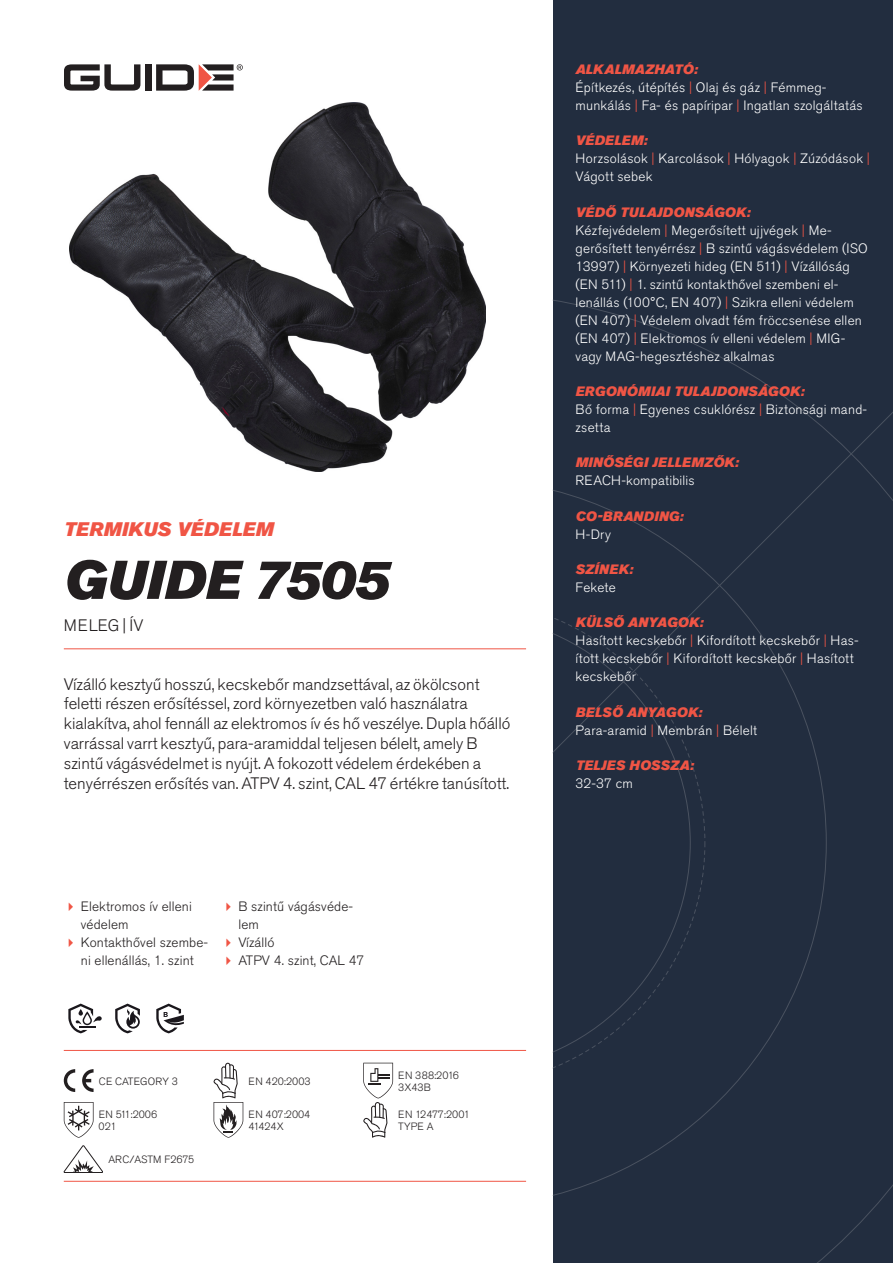
<style>
.page{position:relative;width:893px;height:1263px;background:#fff}
.page>*{position:absolute;margin:0;border:0;box-sizing:border-box;transform-origin:0 0}
.Rubrik{font:italic 54px "Akzidenz Grotesk Pro Super";color:#231f20}
.Överrubrik{font:italic 19.5px "Akzidenz Grotesk Pro Super";letter-spacing:.005em;color:#f05545}
.Ingress{font:300 16.5px/19.8px "Akzidenz Grotesk Pro";color:#231f20}
.Product_-_AltSegment{font:300 16.5px "Akzidenz Grotesk Pro";letter-spacing:.01em;color:#231f20}
.Produkt_-_Brödtext{font:300 13.5px/18px "Akzidenz Grotesk Pro";letter-spacing:.02em;color:#fff}
.Produkt_-_Namn{font:italic 13.5px "Akzidenz Grotesk Pro Super";letter-spacing:.015em;color:#f05545}
.t1{font:300 13.5px/18px "Akzidenz Grotesk Pro";letter-spacing:.01em;color:#231f20}
.t2{font:300 10.5px "Akzidenz Grotesk Pro";color:#231f20}
.t3{font:300 10.5px "Akzidenz Grotesk Pro";letter-spacing:-.02em;color:#231f20}
.s1{color:#f05545}
</style>
<div class="page">
<div style="left:145px;top:64px;width:7px;height:27px;background:#231f20"></div>
<svg style="left:156px;top:64px;width:87px;height:27px"></svg>
<svg style="left:64px;top:64px;width:76px;height:27px"></svg>
<div style="left:553px;top:0;width:340px;height:1263px;background:#222d3f"></div>
<svg style="left:553px;top:300px;width:340px;height:963px"></svg>
<hr style="left:64px;top:1050px;width:462px;height:1px;background:#f05545">
<hr style="left:64px;top:1181px;width:462px;height:1px;background:#f05545">
<svg style="left:68px;top:1003px;width:34px;height:30px"></svg>
<svg style="left:115px;top:1003px;width:25px;height:30px"></svg>
<svg style="left:156px;top:1003px;width:28px;height:30px"></svg>
<svg style="left:64px;top:1069px;width:11px;height:23px"></svg>
<svg style="left:82px;top:1069px;width:12px;height:23px"></svg>
<svg style="left:64px;top:1102px;width:30px;height:36px"></svg>
<svg style="left:214px;top:1063px;width:29px;height:75px"></svg>
<svg style="left:363px;top:1063px;width:30px;height:75px"></svg>
<svg style="left:64px;top:1145px;width:39px;height:28px"></svg>
<img style="left:70px;top:102px;width:416px;height:370px">
<hr style="left:64px;top:648px;width:462px;height:1px;background:#f05545">
<p class="Överrubrik" style="left:64px;top:517px;width:211px">TERMIKUS VÉDELEM</p>
<p class="Rubrik" style="left:64px;top:545px;width:327px">GUIDE 7505</p>
<p class="Product_-_AltSegment" style="left:64px;top:615px;width:81px">MELEG | ÍV</p>
<p class="Ingress" style="left:64px;top:674px;width:448px">Vízálló kesztyű hosszú, kecskebőr mandzsettával, az ökölcsont feletti részen erősítéssel, zord környezetben való használatra kialakítva, ahol fennáll az elektromos ív és hő veszélye. Dupla hőálló varrással varrt kesztyű, para-aramiddal teljesen bélelt, amely B szintű vágásvédelmet is nyújt. A fokozott védelem érdekében a tenyérrészen erősítés van. ATPV 4. szint, CAL 47 értékre tanúsított.</p>
<p class="t1" style="left:81px;top:897px;width:113px">Elektromos ív elleni védelem</p>
<p class="t1" style="left:81px;top:933px;width:129px">Kontakthővel szembe&shy;ni ellenállás, 1. szint</p>
<p class="t1" style="left:238px;top:897px;width:116px">B szintű vágásvéde&shy;lem</p>
<p class="t1" style="left:238px;top:933px;width:37px">Vízálló</p>
<p class="t1" style="left:238px;top:951px;width:127px">ATPV 4. szint, CAL 47</p>
<p class="t2" style="left:99px;top:1074px;width:81px">CE CATEGORY 3</p>
<p class="t2" style="left:248px;top:1074px;width:64px">EN 420:2003</p>
<p class="t2" style="left:398px;top:1068px;width:62px">EN 388:2016</p>
<p class="t2" style="left:398px;top:1080px;width:34px">3X43B</p>
<p class="t2" style="left:99px;top:1107px;width:60px">EN 511:2006</p>
<p class="t2" style="left:99px;top:1119px;width:19px">021</p>
<p class="t2" style="left:248px;top:1107px;width:63px">EN 407:2004</p>
<p class="t2" style="left:248px;top:1119px;width:37px">41424X</p>
<p class="t3" style="left:398px;top:1107px;width:73px">EN 12477:2001</p>
<p class="t2" style="left:398px;top:1119px;width:37px">TYPE A</p>
<p class="t2" style="left:108px;top:1152px;width:87px">ARC/ASTM F2675</p>
<p class="Produkt_-_Namn" style="left:576px;top:60px;width:124px">ALKALMAZHATÓ:</p>
<p class="Produkt_-_Brödtext" style="left:576px;top:78px;width:289px">Építkezés, útépítés <span class="s1">|</span> Olaj és gáz <span class="s1">|</span> Fémmeg&shy;munkálás <span class="s1">|</span> Fa- és papíripar <span class="s1">|</span> Ingatlan szolgáltatás</p>
<p class="Produkt_-_Namn" style="left:576px;top:132px;width:73px">VÉDELEM:</p>
<p class="Produkt_-_Brödtext" style="left:576px;top:150px;width:296px">Horzsolások <span class="s1">|</span> Karcolások <span class="s1">|</span> Hólyagok <span class="s1">|</span> Zúzódások <span class="s1">|<br></span>Vágott sebek</p>
<p class="Produkt_-_Namn" style="left:576px;top:203px;width:176px">VÉDŐ TULAJDONSÁGOK:</p>
<p class="Produkt_-_Brödtext" style="left:576px;top:221px;width:294px">Kézfejvédelem <span class="s1">|</span> Megerősített ujjvégek <span class="s1">|</span> Me&shy;gerősített tenyérrész <span class="s1">|</span> B szintű vágásvédelem (ISO 13997) <span class="s1">|</span> Környezeti hideg (EN 511) <span class="s1">|</span> Vízállóság (EN 511) <span class="s1">|</span> 1. szintű kontakthővel szembeni el&shy;lenállás (100°C, EN 407) <span class="s1">|</span> Szikra elleni védelem (EN 407) <span class="s1">|</span> Védelem olvadt fém fröccsenése ellen (EN 407) <span class="s1">|</span> Elektromos ív elleni védelem <span class="s1">|</span> MIG&shy;vagy MAG-hegesztéshez alkalmas</p>
<p class="Produkt_-_Namn" style="left:576px;top:382px;width:230px">ERGONÓMIAI TULAJDONSÁGOK:</p>
<p class="Produkt_-_Brödtext" style="left:576px;top:400px;width:293px">Bő forma <span class="s1">|</span> Egyenes csuklórész <span class="s1">|</span> Biztonsági mand&shy;zsetta</p>
<p class="Produkt_-_Namn" style="left:576px;top:454px;width:165px">MINŐSÉGI JELLEMZŐK:</p>
<p class="Produkt_-_Brödtext" style="left:576px;top:472px;width:121px">REACH-kompatibilis</p>
<p class="Produkt_-_Namn" style="left:576px;top:507px;width:109px">CO-BRANDING:</p>
<p class="Produkt_-_Brödtext" style="left:576px;top:525px;width:37px">H-Dry</p>
<p class="Produkt_-_Namn" style="left:576px;top:560px;width:59px">SZÍNEK:</p>
<p class="Produkt_-_Brödtext" style="left:576px;top:578px;width:42px">Fekete</p>
<p class="Produkt_-_Namn" style="left:576px;top:614px;width:129px">KÜLSŐ ANYAGOK:</p>
<p class="Produkt_-_Brödtext" style="left:576px;top:632px;width:285px">Hasított kecskebőr <span class="s1">|</span> Kifordított kecskebőr <span class="s1">|</span> Has&shy;ított kecskebőr <span class="s1">|</span> Kifordított kecskebőr <span class="s1">|</span> Hasított kecskebőr</p>
<p class="Produkt_-_Namn" style="left:576px;top:703px;width:128px">BELSŐ ANYAGOK:</p>
<p class="Produkt_-_Brödtext" style="left:576px;top:721px;width:183px">Para-aramid <span class="s1">|</span> Membrán <span class="s1">|</span> Bélelt</p>
<p class="Produkt_-_Namn" style="left:576px;top:756px;width:120px">TELJES HOSSZA:</p>
<p class="Produkt_-_Brödtext" style="left:576px;top:774px;width:59px">32-37 cm</p>
</div>
